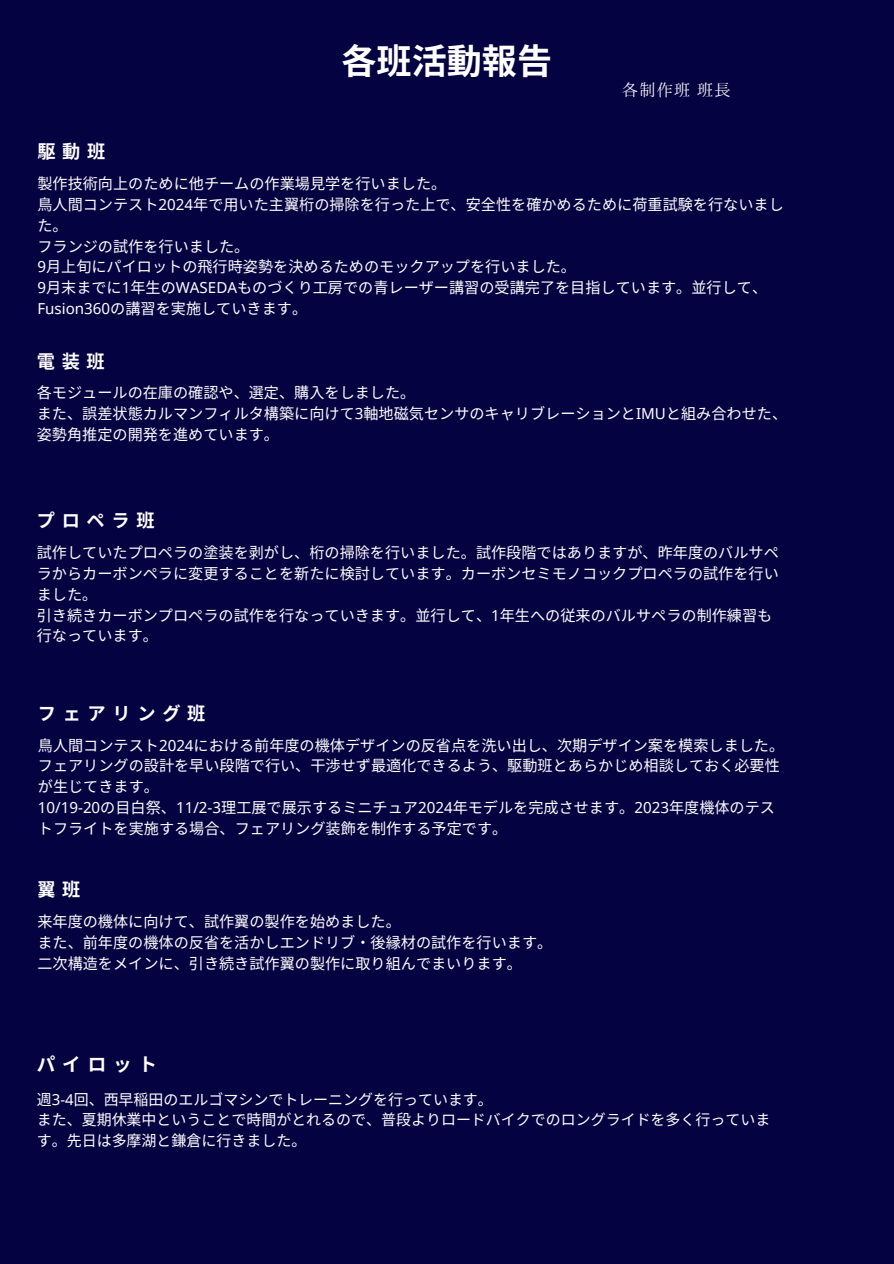
<style>
.page{position:relative;width:894px;height:1264px;background:#fff}
.page>*{position:absolute;margin:0;border:0;box-sizing:border-box;transform-origin:0 0}
.t1{font:700 35.1px "Noto Sans JP";color:#fff}
.t2{font:700 18.6px "Noto Sans CJ Ksc";letter-spacing:.37em;color:#fff}
.t3{font:700 18.15px "Noto Sans CJ Ksc";letter-spacing:.37em;color:#fff}
.t4{font:16.5px "IP Aex Mincho";letter-spacing:.05em;color:#fff}
.t5{font:15.15px/20.9px "Noto Sans CJ Ksc";color:#fff}
.t6{font:15px/20.2px "Noto Sans CJ Ksc";color:#fff}
.s1{font-family:"Noto Sans"}
</style>
<div class="page">
<div style="left:0;top:0;width:893px;height:1263px;background:#050241"></div>
<p class="t1" style="left:341px;top:34px;width:212px">各班活動報告</p>
<p class="t4" style="left:621px;top:82px;width:109px">各制作班班長</p>
<p class="t3" style="left:37px;top:137px;width:68px">駆動班</p>
<h2 class="t5" style="left:37px;top:172px;width:410px">製作技術向上のために他チームの作業場見学を行いました。</h2>
<p class="t5" style="left:37px;top:193px;width:747px">鳥人間コンテスト<span class="s1">2024</span>年で用いた主翼桁の掃除を行った上で、安全性を確かめるために荷重試験を行ないました。</p>
<p class="t5" style="left:37px;top:235px;width:213px">フランジの試作を行いました。</p>
<p class="t5" style="left:37px;top:255px;width:540px"><span class="s1">9</span>月上旬にパイロットの飛行時姿勢を決めるためのモックアップを行いました。</p>
<h2 class="t5" style="left:37px;top:276px;width:731px"><span class="s1">9</span>月末までに<span class="s1">1</span>年生の<span class="s1">WASEDA</span>ものづくり工房での青レーザー講習の受講完了を目指しています。並行して、<br><span class="s1">Fusion360</span>の講習を実施していきます。</h2>
<h1 class="t3" style="left:37px;top:346px;width:68px">電装班</h1>
<h3 class="t5" style="left:37px;top:381px;width:751px">各モジュールの在庫の確認や、選定、購入をしました。<br>また、誤差状態カルマンフィルタ構築に向けて<span class="s1">3</span>軸地磁気センサのキャリブレーションと<span class="s1">IMU</span>と組み合わせた、姿勢角推定の開発を進めています。</h3>
<h2 class="t3" style="left:37px;top:506px;width:118px">プロペラ班</h2>
<p class="t5" style="left:37px;top:541px;width:743px;text-align:justify">試作していたプロペラの塗装を剥がし、桁の掃除を行いました。試作段階ではありますが、昨年度のバルサペラからカーボンペラに変更することを新たに検討しています。カーボンセミモノコックプロペラの試作を行いました。</p>
<p class="t5" style="left:37px;top:603px;width:736px">引き続きカーボンプロペラの試作を行なっていきます。並行して、<span class="s1">1</span>年生への従来のバルサペラの制作練習も行なっています。</p>
<p class="t3" style="left:38px;top:699px;width:168px">フェアリング班</p>
<p class="t5" style="left:38px;top:733px;width:747px">鳥人間コンテスト<span class="s1">2024</span>における前年度の機体デザインの反省点を洗い出し、次期デザイン案を模索しました。</p>
<p class="t5" style="left:38px;top:754px;width:743px">フェアリングの設計を早い段階で行い、干渉せず最適化できるよう、駆動班とあらかじめ相談しておく必要性が生じてきます。</p>
<h2 class="t5" style="left:38px;top:796px;width:738px"><span class="s1">10/19-20</span>の目白祭、<span class="s1">11/2-3</span>理工展で展示するミニチュア<span class="s1">2024</span>年モデルを完成させます。<span class="s1">2023</span>年度機体のテストフライトを実施する場合、フェアリング装飾を制作する予定です。</h2>
<h3 class="t3" style="left:37px;top:875px;width:44px">翼班</h3>
<h2 class="t5" style="left:37px;top:910px;width:365px">来年度の機体に向けて、試作翼の製作を始めました。</h2>
<p class="t5" style="left:37px;top:931px;width:516px">また、前年度の機体の反省を活かしエンドリブ・後縁材の試作を行います。</p>
<p class="t5" style="left:37px;top:951px;width:486px">二次構造をメインに、引き続き試作翼の製作に取り組んでまいります。</p>
<h2 class="t2" style="left:37px;top:1049px;width:122px">パイロット</h2>
<p class="t6" style="left:37px;top:1088px;width:457px">週<span class="s1">3-4</span>回、西早稲田のエルゴマシンでトレーニングを行っています。</p>
<p class="t6" style="left:37px;top:1108px;width:735px">また、夏期休業中ということで時間がとれるので、普段よりロードバイクでのロングライドを多く行っています。先日は多摩湖と鎌倉に行きました。</p>
</div>
